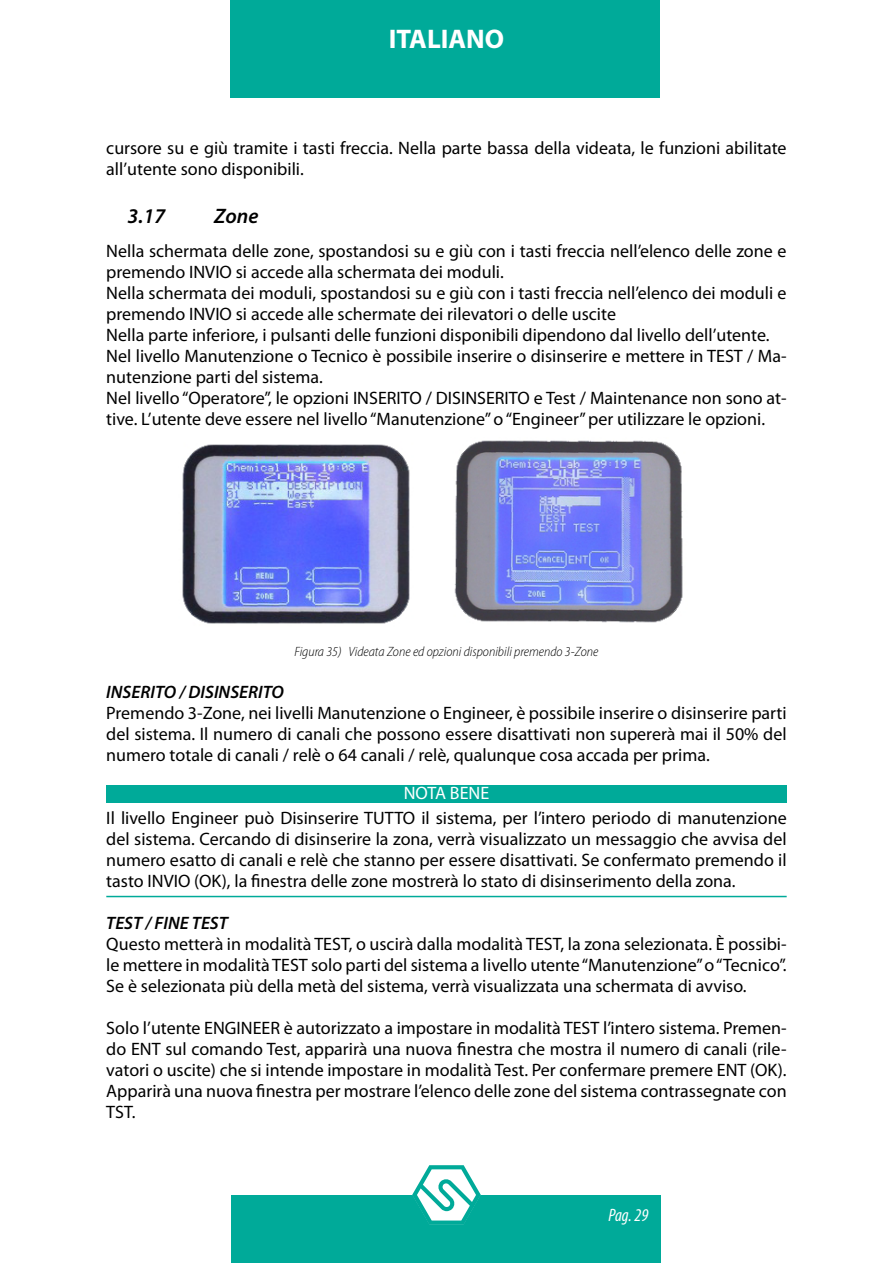
<style>
.page{position:relative;width:893px;height:1263px;background:#fff}
.page>*{position:absolute;margin:0;border:0;box-sizing:border-box;transform-origin:0 0}
.t1{font:700 27px "Myriad Pro";color:#fff}
.t2{font:italic 600 21px "Myriad Pro";color:#000}
.t3{font:18px/21px "Myriad Pro";color:#000;text-align:justify}
.t4{font:italic 600 18px "Myriad Pro";color:#000}
.t5{font:18px "Myriad Pro";color:#fff}
.t6{font:italic condensed 18px "Myriad Pro";color:#fff}
.t7{font:italic 300 semi-condensed 13.5px "Myriad Pro";color:#000}
</style>
<div class="page">
<div style="left:232px;top:1195px;width:429px;height:68px;background:#0a9"></div>
<div style="left:230px;top:0;width:430px;height:98px;background:#0a9"></div>
<svg style="left:412px;top:1165px;width:69px;height:60px"></svg>
<div style="left:106px;top:785px;width:681px;height:18px;background:#0a9"></div>
<img style="left:454px;top:440px;width:229px;height:183px">
<img style="left:182px;top:444px;width:228px;height:180px">
<hr style="left:106px;top:896px;width:681px;height:1px;background:#0a9">
<h1 class="t1" style="left:389px;top:22px;width:117px">ITALIANO</h1>
<p class="t3" style="left:106px;top:137px;width:682px">cursore su e giù tramite i tasti freccia. Nella parte bassa della videata, le funzioni abilitate all’utente sono disponibili.</p>
<p class="t2" style="left:128px;top:202px;width:39px">3.17</p>
<p class="t2" style="left:214px;top:202px;width:46px">Zone</p>
<p class="t3" style="left:106px;top:240px;width:682px;text-align:left">Nella schermata delle zone, spostandosi su e giù con i tasti freccia nell’elenco delle zone e premendo INVIO si accede alla schermata dei moduli.<br>Nella schermata dei moduli, spostandosi su e giù con i tasti freccia nell’elenco dei moduli e premendo INVIO si accede alle schermate dei rilevatori o delle uscite<br>Nella parte inferiore, i pulsanti delle funzioni disponibili dipendono dal livello dell’utente.<br>Nel livello Manutenzione o Tecnico è possibile inserire o disinserire e mettere in TEST / Ma&shy;nutenzione parti del sistema.<br>Nel livello “Operatore”, le opzioni INSERITO / DISINSERITO e Test / Maintenance non sono at&shy;tive. L’utente deve essere nel livello “Manutenzione” o “Engineer” per utilizzare le opzioni.</p>
<p class="t7" style="left:295px;top:643px;width:305px">Figura 35) Videata Zone ed opzioni disponibili premendo 3-Zone</p>
<p class="t4" style="left:106px;top:680px;width:179px">INSERITO / DISINSERITO</p>
<p class="t3" style="left:106px;top:702px;width:682px">Premendo 3-Zone, nei livelli Manutenzione o Engineer, è possibile inserire o disinserire parti del sistema. Il numero di canali che possono essere disattivati non supererà mai il 50% del numero totale di canali / relè o 64 canali / relè, qualunque cosa accada per prima.</p>
<p class="t5" style="left:404px;top:782px;width:87px">NOTA BENE</p>
<p class="t3" style="left:106px;top:807px;width:682px">Il livello Engineer può Disinserire TUTTO il sistema, per l’intero periodo di manutenzione del sistema. Cercando di disinserire la zona, verrà visualizzato un messaggio che avvisa del numero esatto di canali e relè che stanno per essere disattivati. Se confermato premendo il tasto INVIO (OK), la finestra delle zone mostrerà lo stato di disinserimento della zona.</p>
<p class="t4" style="left:106px;top:911px;width:123px">TEST / FINE TEST</p>
<p class="t3" style="left:106px;top:933px;width:682px">Questo metterà in modalità TEST, o uscirà dalla modalità TEST, la zona selezionata. È possibi&shy;le mettere in modalità TEST solo parti del sistema a livello utente “Manutenzione” o “Tecnico”.<br>Se è selezionata più della metà del sistema, verrà visualizzata una schermata di avviso.</p>
<p class="t3" style="left:106px;top:1017px;width:682px">Solo l’utente ENGINEER è autorizzato a impostare in modalità TEST l’intero sistema. Premen&shy;do ENT sul comando Test, apparirà una nuova finestra che mostra il numero di canali (rile&shy;vatori o uscite) che si intende impostare in modalità Test. Per confermare premere ENT (OK).<br>Apparirà una nuova finestra per mostrare l’elenco delle zone del sistema contrassegnate con TST.</p>
<p class="t6" style="left:608px;top:1204px;width:42px">Pag. 29</p>
</div>
